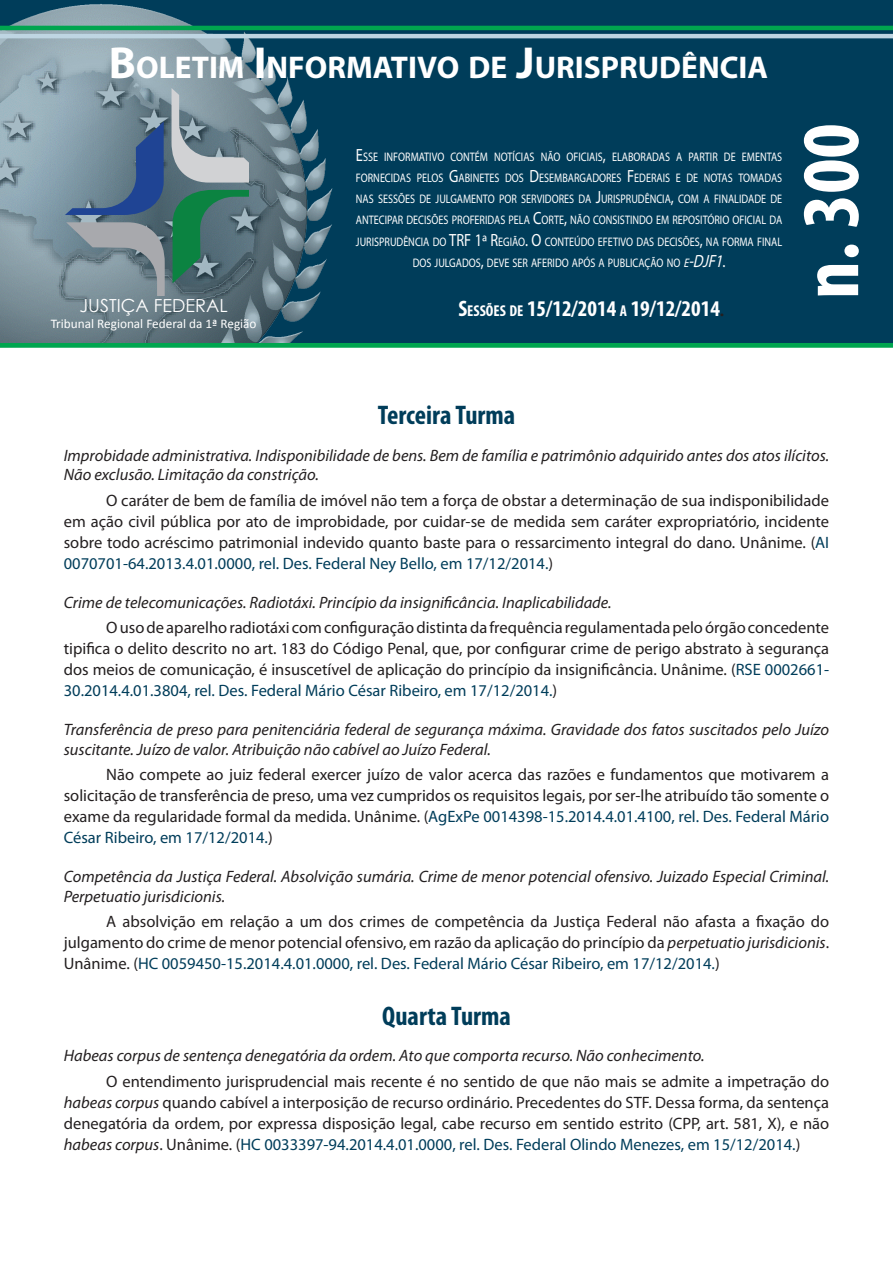
<style>
.page{position:relative;width:893px;height:1263px;background:#fff}
.page>*{position:absolute;margin:0;border:0;box-sizing:border-box;transform-origin:0 0}
.t1{font:700 condensed 82.5px "Myriad Pro";color:#fff}
.t2{font:700 31.5px "Myriad Pro";color:#fff}
.TÍTULO{font:700 condensed 27px "Myriad Pro";color:#003d5a}
.t3{font:700 condensed 22.5px "Myriad Pro";color:#fff}
.Título_SEÇÕES_e_TURM{font:18px "Century Gothic";color:#fff}
.Texto_EMENTA{font:16.5px/21px "Myriad Pro";color:#231f20;text-align:justify}
.Cabeça_EMENTA{font:italic 16.5px/19.8px "Myriad Pro";color:#231f20}
.t4{font:13.2px "Calibri";color:#fff}
.t5{font:12.45px/21.3px "Myriad Pro";color:#fff;text-align:center;scale:.82 1}
.s1{font-size:45px}
.s2{font-size:17.7px}
.s3{font-style:italic}
.s4{font-style:italic;font-size:17.7px}
.s5{font-size:15.75px}
.s6{font-family:"Times New Roman";font-stretch:normal;font-size:18px;color:#231f20}
.s7{color:#003d5a}
</style>
<div class="page">
<div style="left:0;top:0;width:893px;height:343px;background:#003d5a"></div>
<img style="left:0;top:4px;width:406px;height:339px">
<div style="left:0;top:34px;width:893px;height:4px;border:1px solid #bed5e2"></div>
<hr style="left:0;top:344px;width:893px;height:3px;background:#00a54f">
<div style="left:0;top:343px;width:893px;height:5px;border:1px solid #00a54f"></div>
<div style="left:0;top:26px;width:893px;height:4px;border:1px solid #00a54f"></div>
<svg style="left:65px;top:122px;width:99px;height:93px;background:#5a7696"></svg>
<svg style="left:173px;top:190px;width:76px;height:93px;background:#3d7666"></svg>
<svg style="left:66px;top:222px;width:99px;height:74px;background:#86949c"></svg>
<svg style="left:171px;top:88px;width:78px;height:95px;background:#91a0a7"></svg>
<p class="t2" style="left:109px;top:47px;width:661px"><span class="s1">B</span>OLETIM <span class="s1">I</span> NFORMATIVO DE <span class="s1">J</span>URISPRUDÊNCIA</p>
<p class="t5" style="left:356px;top:146px;width:521px"><span class="s2">E</span>SSE INFORMATIVO CONTÉM NOTÍCIAS NÃO OFICIAIS<span class="s2">,</span> ELABORADAS A PARTIR DE EMENTAS FORNECIDAS PELOS <span class="s2">G</span>ABINETES DOS <span class="s2">D</span>ESEMBARGADORES <span class="s2">F</span> EDERAIS E DE NOTAS TOMADAS NAS SESSÕES DE JULGAMENTO POR SERVIDORES DA <span class="s2">J</span>URISPRUDÊNCIA<span class="s2">,</span> COM A FINALIDADE DE ANTECIPAR DECISÕES PROFERIDAS PELA <span class="s2">C</span>ORTE<span class="s2">,</span> NÃO CONSISTINDO EM REPOSITÓRIO OFICIAL DA JURISPRUDÊNCIA DO <span class="s2">TRF 1ª R</span>EGIÃO<span class="s2">. O</span> CONTEÚDO EFETIVO DAS DECISÕES<span class="s2">,</span> NA FORMA FINAL DOS JULGADOS<span class="s2">,</span> DEVE SER AFERIDO APÓS A PUBLICAÇÃO NO <span class="s3">e</span><span class="s4">-DJF1</span><span class="s2">.</span></p>
<p class="Título_SEÇÕES_e_TURM" style="left:80px;top:293px;width:150px">JUSTIÇA FEDERAL</p>
<p class="t3" style="left:458px;top:294px;width:267px">S<span class="s5">ESSÕES DE</span> 15/12/2014 <span class="s5">A</span> 19/12/2014<span class="s6">.</span></p>
<p class="t4" style="left:51px;top:315px;width:207px">Tribunal Regional Federal da 1ª Região</p>
<p class="t1" style="left:779px;top:299px;width:177px;rotate:-90deg">n. 300</p>
<p class="TÍTULO" style="left:378px;top:398px;width:139px">Terceira Turma</p>
<p class="Cabeça_EMENTA" style="left:64px;top:445px;width:767px">Improbidade administrativa. Indisponibilidade de bens. Bem de família e patrimônio adquirido antes dos atos ilícitos.<br>Não exclusão. Limitação da constrição.</p>
<p class="Texto_EMENTA" style="left:64px;top:489px;width:767px;text-indent:43px">O caráter de bem de família de imóvel não tem a força de obstar a determinação de sua indisponibilidade em ação civil pública por ato de improbidade, por cuidar-se de medida sem caráter expropriatório, incidente sobre todo acréscimo patrimonial indevido quanto baste para o ressarcimento integral do dano. Unânime. (<span class="s7">AI 0070701-64.2013.4.01.0000, rel. Des. Federal Ney Bello, em 17/12/2014.</span>)</p>
<p class="Cabeça_EMENTA" style="left:64px;top:592px;width:549px">Crime de telecomunicações. Radiotáxi. Princípio da insignificância. Inaplicabilidade.</p>
<p class="Texto_EMENTA" style="left:64px;top:616px;width:767px;text-indent:43px">O uso de aparelho radiotáxi com configuração distinta da frequência regulamentada pelo órgão concedente tipifica o delito descrito no art. 183 do Código Penal, que, por configurar crime de perigo abstrato à segurança dos meios de comunicação, é insuscetível de aplicação do princípio da insignificância. Unânime. (<span class="s7">RSE 0002661- 30.2014.4.01.3804, rel. Des. Federal Mário César Ribeiro, em 17/12/2014.</span>)</p>
<p class="Cabeça_EMENTA" style="left:64px;top:719px;width:767px">Transferência de preso para penitenciária federal de segurança máxima. Gravidade dos fatos suscitados pelo Juízo suscitante. Juízo de valor. Atribuição não cabível ao Juízo Federal.</p>
<p class="Texto_EMENTA" style="left:64px;top:763px;width:767px;text-indent:43px">Não compete ao juiz federal exercer juízo de valor acerca das razões e fundamentos que motivarem a solicitação de transferência de preso, uma vez cumpridos os requisitos legais, por ser-lhe atribuído tão somente o exame da regularidade formal da medida. Unânime. (<span class="s7">AgExPe 0014398-15.2014.4.01.4100, rel. Des. Federal Mário César Ribeiro, em 17/12/2014.</span>)</p>
<p class="Cabeça_EMENTA" style="left:64px;top:866px;width:767px">Competência da Justiça Federal. Absolvição sumária. Crime de menor potencial ofensivo. Juizado Especial Criminal.<br>Perpetuatio jurisdicionis.</p>
<p class="Texto_EMENTA" style="left:64px;top:910px;width:767px;text-indent:43px">A absolvição em relação a um dos crimes de competência da Justiça Federal não afasta a fixação do julgamento do crime de menor potencial ofensivo, em razão da aplicação do princípio da <span class="s3">perpetuatio jurisdicionis</span>.<br>Unânime. (<span class="s7">HC 0059450-15.2014.4.01.0000, rel. Des. Federal Mário César Ribeiro, em 17/12/2014.</span>)</p>
<p class="TÍTULO" style="left:382px;top:999px;width:130px">Quarta Turma</p>
<p class="Cabeça_EMENTA" style="left:64px;top:1046px;width:642px">Habeas corpus de sentença denegatória da ordem. Ato que comporta recurso. Não conhecimento.</p>
<p class="Texto_EMENTA" style="left:64px;top:1070px;width:767px;text-indent:43px">O entendimento jurisprudencial mais recente é no sentido de que não mais se admite a impetração do <span class="s3">habeas corpus</span> quando cabível a interposição de recurso ordinário. Precedentes do STF. Dessa forma, da sentença denegatória da ordem, por expressa disposição legal, cabe recurso em sentido estrito (CPP, art. 581, X), e não <span class="s3">habeas corpus</span>. Unânime. (<span class="s7">HC 0033397-94.2014.4.01.0000, rel. Des. Federal Olindo Menezes, em 15/12/2014.</span>)</p>
</div>
